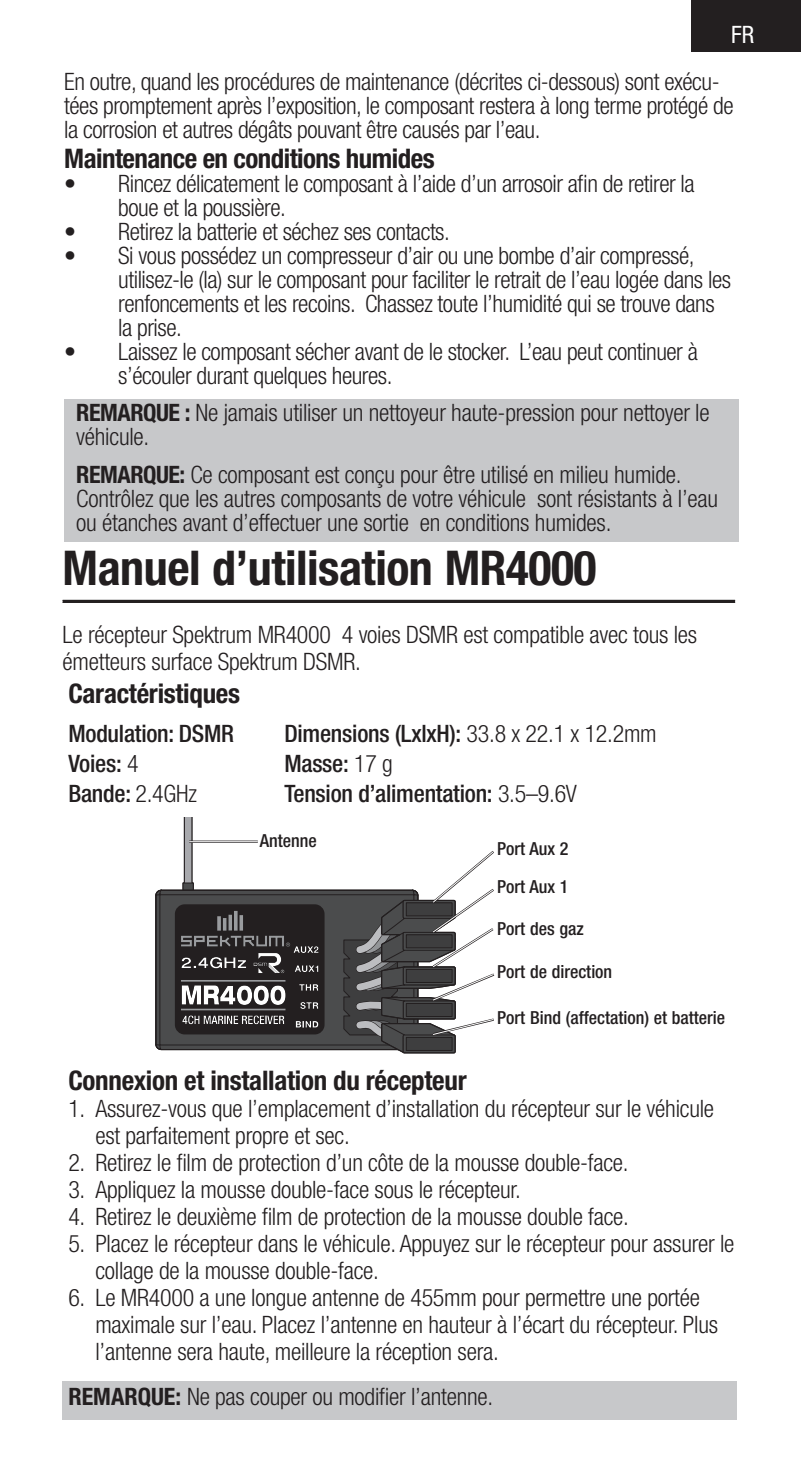
<style>
.page{position:relative;width:801px;height:1476px;background:#fff}
.page>*{position:absolute;margin:0;border:0;box-sizing:border-box;transform-origin:0 0}
.t1{font:700 condensed 48px "Helvetica Neue LT Std";letter-spacing:-.01em;color:#231f20}
.t2{font:700 condensed 27px "Helvetica Neue LT Std";letter-spacing:-.01em;color:#231f20}
.t3{font:300 condensed 24px/24px "Helvetica Neue LT Std";letter-spacing:-.01em;color:#231f20}
.t4{font:500 condensed 24px "Helvetica Neue LT Std";letter-spacing:-.01em;color:#231f20}
.t5{font:condensed 24px "Helvetica Neue LT Std";color:#fff}
.t6{font:500 condensed 18px "Helvetica Neue LT Std";color:#231f20}
.s1{font-weight:700}
.s2{font-weight:300}
</style>
<div class="page">
<div style="left:692px;top:0;width:109px;height:52px;background:#231f20"></div>
<div style="left:64px;top:399px;width:674px;height:143px;background:#c7c8ca"></div>
<div style="left:63px;top:1381px;width:674px;height:39px;background:#c7c8ca"></div>
<hr style="left:63px;top:600px;width:672px;height:3px;background:#231f20">
<svg style="left:155px;top:817px;width:340px;height:237px"></svg>
<hr style="left:189px;top:841px;width:69px;height:2px;background:#231f20">
<hr style="left:189px;top:841px;width:69px;height:1px;background:#fff">
<p class="t5" style="left:731px;top:21px;width:25px">FR</p>
<p class="t3" style="left:64px;top:69px;width:671px">En outre, quand les procédures de maintenance (décrites ci-dessous) sont exécu&shy;tées promptement après l’exposition, le composant restera à long terme protégé de la corrosion et autres dégâts pouvant être causés par l’eau.</p>
<p class="t2" style="left:64px;top:142px;width:372px">Maintenance en conditions humides</p>
<p class="t3" style="left:118px;top:171px;width:578px;text-indent:-54px">• Rincez délicatement le composant à l’aide d’un arrosoir afin de retirer la boue et la poussière.</p>
<p class="t3" style="left:64px;top:219px;width:387px">• Retirez la batterie et séchez ses contacts.</p>
<p class="t3" style="left:118px;top:243px;width:614px;text-indent:-54px">• Si vous possédez un compresseur d’air ou une bombe d’air compressé, utilisez-le (la) sur le composant pour faciliter le retrait de l’eau logée dans les renfoncements et les recoins. Chassez toute l’humidité qui se trouve dans la prise.</p>
<p class="t3" style="left:118px;top:339px;width:581px;text-indent:-54px">• Laissez le composant sécher avant de le stocker. L’eau peut continuer à s’écouler durant quelques heures.</p>
<p class="t3" style="left:76px;top:401px;width:635px"><span class="s1">REMARQUE :</span> Ne jamais utiliser un nettoyeur haute-pression pour nettoyer le véhicule.</p>
<p class="t3" style="left:76px;top:462px;width:643px"><span class="s1">REMARQUE:</span> Ce composant est conçu pour être utilisé en milieu humide.<br>Contrôlez que les autres composants de votre véhicule sont résistants à l’eau ou étanches avant d’effectuer une sortie en conditions humides.</p>
<h1 class="t1" style="left:63px;top:539px;width:535px">Manuel d’utilisation MR4000</h1>
<p class="t3" style="left:63px;top:620px;width:636px;line-height:27px">Le récepteur Spektrum MR4000 4 voies DSMR est compatible avec tous les émetteurs surface Spektrum DSMR.</p>
<p class="t2" style="left:68px;top:677px;width:173px">Caractéristiques</p>
<p class="t4" style="left:68px;top:719px;width:167px">Modulation: DSMR</p>
<p class="t4" style="left:284px;top:719px;width:374px">Dimensions (LxlxH): <span class="s2">33.8 x 22.1 x 12.2mm</span></p>
<p class="t4" style="left:68px;top:749px;width:72px">Voies: <span class="s2">4</span></p>
<p class="t4" style="left:284px;top:749px;width:110px">Masse: <span class="s2">17 g</span></p>
<p class="t4" style="left:68px;top:779px;width:130px">Bande: <span class="s2">2.4GHz</span></p>
<p class="t4" style="left:284px;top:779px;width:294px">Tension d’alimentation: <span class="s2">3.5–9.6V</span></p>
<p class="t6" style="left:260px;top:830px;width:58px">Antenne</p>
<p class="t6" style="left:497px;top:838px;width:73px">Port Aux 2</p>
<p class="t6" style="left:497px;top:876px;width:73px">Port Aux 1</p>
<p class="t6" style="left:497px;top:918px;width:88px">Port des gaz</p>
<p class="t6" style="left:497px;top:961px;width:117px">Port de direction</p>
<p class="t6" style="left:497px;top:1007px;width:229px">Port Bind (affectation) et batterie</p>
<p class="t2" style="left:68px;top:1064px;width:400px">Connexion et installation du récepteur</p>
<p class="t3" style="left:95px;top:1094px;width:620px;line-height:27px;text-indent:-27px">1. Assurez-vous que l’emplacement d’installation du récepteur sur le véhicule est parfaitement propre et sec.</p>
<p class="t3" style="left:68px;top:1150px;width:562px">2. Retirez le film de protection d’un côte de la mousse double-face.</p>
<p class="t3" style="left:68px;top:1177px;width:454px">3. Appliquez la mousse double-face sous le récepteur.</p>
<p class="t3" style="left:68px;top:1204px;width:562px">4. Retirez le deuxième film de protection de la mousse double face.</p>
<p class="t3" style="left:95px;top:1229px;width:641px;line-height:27px;text-indent:-27px">5. Placez le récepteur dans le véhicule. Appuyez sur le récepteur pour assurer le collage de la mousse double-face.</p>
<p class="t3" style="left:95px;top:1283px;width:624px;line-height:27px;text-indent:-27px">6. Le MR4000 a une longue antenne de 455mm pour permettre une portée maximale sur l’eau. Placez l’antenne en hauteur à l’écart du récepteur. Plus l’antenne sera haute, meilleure la réception sera.</p>
<p class="t3" style="left:68px;top:1384px;width:426px"><span class="s1">REMARQUE:</span> Ne pas couper ou modifier l’antenne.</p>
</div>
